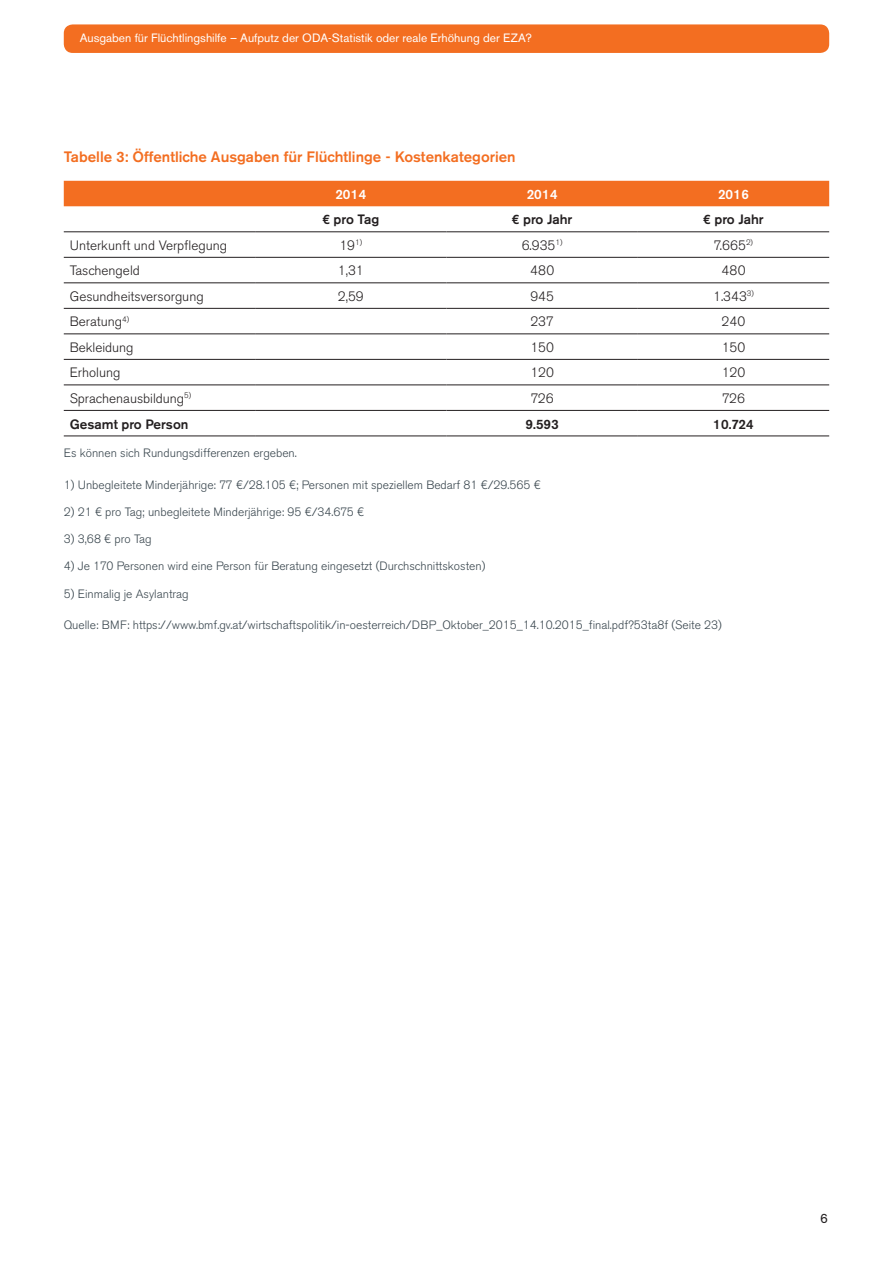
<style>
.page{position:relative;width:893px;height:1263px;background:#fff}
.page>*{position:absolute;margin:0;border:0;box-sizing:border-box;transform-origin:0 0}
.t1{font:500 15px "Akzidenz Grotesk BE";color:#f36e21}
.t2{font:300 13.5px "Akzidenz Grotesk BE";color:#231f20}
.t3{font:500 13.5px "Akzidenz Grotesk BE";color:#231f20}
.t4{font:500 13.5px "Akzidenz Grotesk BE";letter-spacing:.02em;color:#fff}
.t5{font:13.5px "Akzidenz Grotesk BE";color:#231f20}
.t6{font:300 12px "Akzidenz Grotesk BE";color:#38454d}
.t7{font:12px "Akzidenz Grotesk BE";color:#fff}
</style>
<div class="page">
<div style="left:64px;top:24px;width:765px;height:29px;background:#f36e21;border-radius:9px"></div>
<div style="left:64px;top:181px;width:765px;height:25px;background:#f36e21"></div>
<hr style="left:64px;top:231px;width:191px;height:1px;background:#231f20">
<hr style="left:255px;top:231px;width:191px;height:1px;background:#231f20">
<hr style="left:446px;top:231px;width:192px;height:1px;background:#231f20">
<hr style="left:638px;top:231px;width:191px;height:1px;background:#231f20">
<hr style="left:64px;top:257px;width:191px;height:1px;background:#231f20">
<hr style="left:255px;top:257px;width:191px;height:1px;background:#231f20">
<hr style="left:446px;top:257px;width:192px;height:1px;background:#231f20">
<hr style="left:638px;top:257px;width:191px;height:1px;background:#231f20">
<hr style="left:64px;top:282px;width:191px;height:1px;background:#231f20">
<hr style="left:255px;top:282px;width:191px;height:1px;background:#231f20">
<hr style="left:446px;top:282px;width:192px;height:1px;background:#231f20">
<hr style="left:638px;top:282px;width:191px;height:1px;background:#231f20">
<hr style="left:64px;top:308px;width:191px;height:1px;background:#231f20">
<hr style="left:255px;top:308px;width:191px;height:1px;background:#231f20">
<hr style="left:446px;top:308px;width:192px;height:1px;background:#231f20">
<hr style="left:638px;top:308px;width:191px;height:1px;background:#231f20">
<hr style="left:64px;top:333px;width:191px;height:1px;background:#231f20">
<hr style="left:255px;top:333px;width:191px;height:1px;background:#231f20">
<hr style="left:446px;top:333px;width:192px;height:1px;background:#231f20">
<hr style="left:638px;top:333px;width:191px;height:1px;background:#231f20">
<hr style="left:64px;top:359px;width:191px;height:1px;background:#231f20">
<hr style="left:255px;top:359px;width:191px;height:1px;background:#231f20">
<hr style="left:446px;top:359px;width:192px;height:1px;background:#231f20">
<hr style="left:638px;top:359px;width:191px;height:1px;background:#231f20">
<hr style="left:64px;top:384px;width:191px;height:1px;background:#231f20">
<hr style="left:255px;top:384px;width:191px;height:1px;background:#231f20">
<hr style="left:446px;top:384px;width:192px;height:1px;background:#231f20">
<hr style="left:638px;top:384px;width:191px;height:1px;background:#231f20">
<hr style="left:64px;top:410px;width:191px;height:1px;background:#231f20">
<hr style="left:255px;top:410px;width:191px;height:1px;background:#231f20">
<hr style="left:446px;top:410px;width:192px;height:1px;background:#231f20">
<hr style="left:638px;top:410px;width:191px;height:1px;background:#231f20">
<hr style="left:64px;top:435px;width:191px;height:1px;background:#231f20">
<hr style="left:255px;top:435px;width:191px;height:1px;background:#231f20">
<hr style="left:446px;top:435px;width:192px;height:1px;background:#231f20">
<hr style="left:638px;top:435px;width:191px;height:1px;background:#231f20">
<p class="t7" style="left:80px;top:31px;width:454px">Ausgaben für Flüchtlingshilfe – Aufputz der ODA-Statistik oder reale Erhöhung der EZA?</p>
<p class="t1" style="left:64px;top:148px;width:453px">Tabelle 3: Öffentliche Ausgaben für Flüchtlinge - Kostenkategorien</p>
<p class="t4" style="left:335px;top:186px;width:32px">2014</p>
<p class="t4" style="left:527px;top:186px;width:32px">2014</p>
<p class="t4" style="left:718px;top:186px;width:32px">2016</p>
<p class="t3" style="left:322px;top:211px;width:58px">€ pro Tag</p>
<p class="t3" style="left:512px;top:211px;width:62px">€ pro Jahr</p>
<p class="t3" style="left:703px;top:211px;width:62px">€ pro Jahr</p>
<p class="t2" style="left:70px;top:237px;width:159px">Unterkunft und Verpflegung</p>
<p class="t2" style="left:339px;top:237px;width:24px">19<sup>1)</sup></p>
<p class="t2" style="left:522px;top:237px;width:42px">6.935<sup>1)</sup></p>
<p class="t2" style="left:714px;top:237px;width:41px">7.665<sup>2)</sup></p>
<p class="t2" style="left:70px;top:263px;width:72px">Taschengeld</p>
<p class="t2" style="left:338px;top:263px;width:27px">1,31</p>
<p class="t2" style="left:530px;top:263px;width:26px">480</p>
<p class="t2" style="left:721px;top:263px;width:26px">480</p>
<p class="t2" style="left:70px;top:288px;width:135px">Gesundheitsversorgung</p>
<p class="t2" style="left:338px;top:288px;width:27px">2,59</p>
<p class="t2" style="left:530px;top:288px;width:25px">945</p>
<p class="t2" style="left:713px;top:288px;width:42px">1.343<sup>3)</sup></p>
<p class="t2" style="left:70px;top:314px;width:61px">Beratung<sup>4)</sup></p>
<p class="t2" style="left:530px;top:314px;width:25px">237</p>
<p class="t2" style="left:722px;top:314px;width:25px">240</p>
<p class="t2" style="left:70px;top:339px;width:65px">Bekleidung</p>
<p class="t2" style="left:530px;top:339px;width:25px">150</p>
<p class="t2" style="left:722px;top:339px;width:25px">150</p>
<p class="t2" style="left:70px;top:365px;width:52px">Erholung</p>
<p class="t2" style="left:530px;top:365px;width:25px">120</p>
<p class="t2" style="left:722px;top:365px;width:25px">120</p>
<p class="t2" style="left:70px;top:390px;width:123px">Sprachenausbildung<sup>5)</sup></p>
<p class="t2" style="left:531px;top:390px;width:24px">726</p>
<p class="t2" style="left:722px;top:390px;width:24px">726</p>
<p class="t3" style="left:70px;top:415px;width:120px">Gesamt pro Person</p>
<p class="t3" style="left:526px;top:415px;width:35px">9.593</p>
<p class="t3" style="left:713px;top:415px;width:42px">10.724</p>
<p class="t6" style="left:64px;top:447px;width:235px">Es können sich Rundungsdifferenzen ergeben.</p>
<p class="t6" style="left:64px;top:478px;width:479px">1) Unbegleitete Minderjährige: 77 €/28.105 €; Personen mit speziellem Bedarf 81 €/29.565 €</p>
<p class="t6" style="left:64px;top:505px;width:302px">2) 21 € pro Tag; unbegleitete Minderjährige: 95 €/34.675 €</p>
<p class="t6" style="left:64px;top:532px;width:89px">3) 3,68 € pro Tag</p>
<p class="t6" style="left:64px;top:559px;width:423px">4) Je 170 Personen wird eine Person für Beratung eingesetzt (Durchschnittskosten)</p>
<p class="t6" style="left:64px;top:587px;width:127px">5) Einmalig je Asylantrag</p>
<p class="t6" style="left:64px;top:618px;width:660px">Quelle: BMF: https://www.bmf.gv.at/wirtschaftspolitik/in-oesterreich/DBP_Oktober_2015_14.10.2015_final.pdf?53ta8f (Seite 23)</p>
<p class="t5" style="left:820px;top:1210px;width:9px">6</p>
</div>
